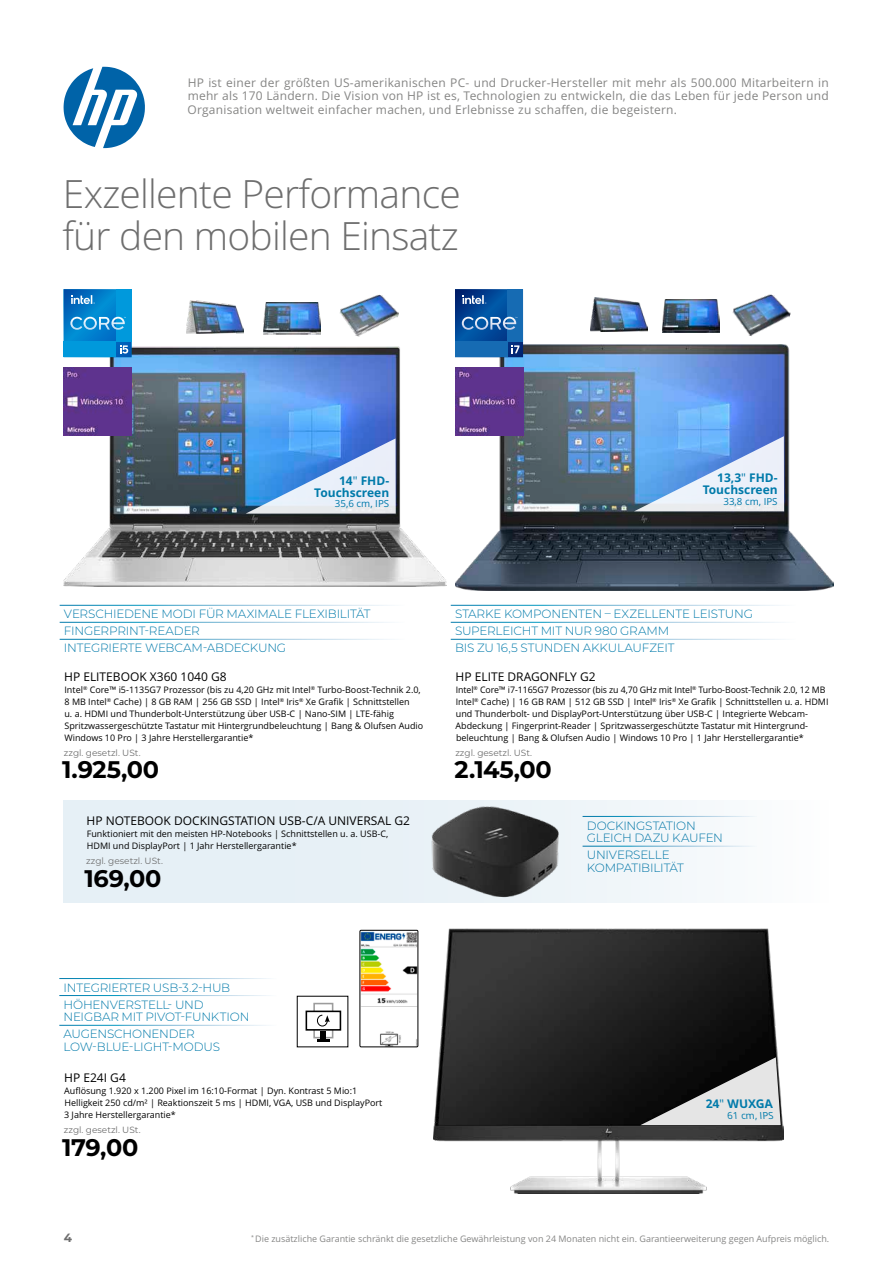
<style>
.page{position:relative;width:893px;height:1263px;background:#fff}
.page>*{position:absolute;margin:0;border:0;box-sizing:border-box;transform-origin:0 0}
.t1{font:300 39px/42px "Open Sans";letter-spacing:-.02em;color:#6e6e6e}
.t2{font:700 24px "Montserrat";letter-spacing:-.01em;color:#000}
.t3{font:300 12px/17px "Montserrat";letter-spacing:-.015em;color:#007aaa}
.t4{font:12px/13.5px "Open Sans";letter-spacing:.02em;color:#868685;text-align:justify}
.t5{font:12px "Open Sans";color:#000}
.t6{font:700 12px/12px "Open Sans";color:#007aaa;text-align:right}
.t7{font:700 12px "Montserrat";color:#6e6e6e}
.t8{font:9.75px "Open Sans";color:#007aaa}
.t9{font:9px/12px "Open Sans";color:#000}
.t10{font:9px "Open Sans";color:#868685}
.t11{font:9px "Montserrat";color:#6e6e6e}
.s1{font-weight:400}
</style>
<div class="page">
<img style="left:64px;top:347px;width:382px;height:239px">
<img style="left:339px;top:294px;width:60px;height:43px">
<img style="left:263px;top:302px;width:58px;height:32px">
<img style="left:186px;top:300px;width:58px;height:33px">
<img style="left:455px;top:345px;width:378px;height:246px">
<img style="left:732px;top:294px;width:59px;height:42px">
<img style="left:663px;top:299px;width:57px;height:33px">
<img style="left:590px;top:297px;width:58px;height:34px">
<svg style="left:64px;top:800px;width:688px;height:102px;fill:#e7f0f6"></svg>
<img style="left:434px;top:928px;width:349px;height:265px">
<img style="left:429px;top:800px;width:131px;height:103px">
<svg style="left:64px;top:67px;width:81px;height:81px"></svg>
<img style="left:64px;top:368px;width:68px;height:68px">
<svg style="left:64px;top:289px;width:68px;height:68px;background:#148ed3"></svg>
<img style="left:455px;top:368px;width:68px;height:68px">
<svg style="left:455px;top:289px;width:68px;height:68px;background:#1c60a7"></svg>
<svg style="left:246px;top:438px;width:150px;height:76px;background:#92bdec"></svg>
<svg style="left:634px;top:436px;width:150px;height:75px;background:#a2c5ef"></svg>
<svg style="left:636px;top:1057px;width:145px;height:68px;background:#767676"></svg>
<img style="left:362px;top:932px;width:54px;height:113px">
<div style="left:360px;top:930px;width:58px;height:117px;border:1px solid #000"></div>
<svg style="left:305px;top:1002px;width:37px;height:40px"></svg>
<hr style="left:583px;top:816px;width:174px;height:1px;background:#fff">
<hr style="left:583px;top:846px;width:174px;height:1px;background:#fff">
<p class="t4" style="left:188px;top:75px;width:643px">HP ist einer der größten US-amerikanischen PC- und Drucker-Hersteller mit mehr als 500.000 Mitarbeitern in mehr als 170 Ländern. Die Vision von HP ist es, Technologien zu entwickeln, die das Leben für jede Person und Organisation weltweit einfacher machen, und Erlebnisse zu schaffen, die begeistern.</p>
<h1 class="t1" style="left:62px;top:172px;width:400px">Exzellente Performance für den mobilen Einsatz</h1>
<h3 class="t6" style="left:314px;top:474px;width:76px">14<span class="s1">"</span> FHD-<br>Touchscreen</h3>
<p class="t8" style="left:335px;top:497px;width:56px">35,6 cm, IPS</p>
<h3 class="t6" style="left:703px;top:472px;width:76px">13,3<span class="s1">"</span> FHD-<br>Touchscreen</h3>
<p class="t8" style="left:723px;top:495px;width:56px">33,8 cm, IPS</p>
<h3 class="t3" style="left:64px;top:605px;width:308px">VERSCHIEDENE MODI FÜR MAXIMALE FLEXIBILITÄT<br>FINGERPRINT-READER<br>INTEGRIERTE WEBCAM-ABDECKUNG</h3>
<h3 class="t5" style="left:64px;top:668px;width:164px">HP ELITEBOOK X360 1040 G8</h3>
<p class="t9" style="left:64px;top:683px;width:360px">Intel<sup>®</sup> Core™ i5-1135G7 Prozessor (bis zu 4,20 GHz mit Intel<sup>®</sup> Turbo-Boost-Technik 2.0, 8 MB Intel<sup>®</sup> Cache) | 8 GB RAM | 256 GB SSD | Intel<sup>®</sup> Iris<sup>®</sup> Xe Grafik | Schnittstellen<br>u. a. HDMI und Thunderbolt-Unterstützung über USB-C | Nano-SIM | LTE-fähig Spritzwassergeschützte Tastatur mit Hintergrundbeleuchtung | Bang &amp; Olufsen Audio Windows 10 Pro | 3 Jahre Herstellergarantie*</p>
<p class="t11" style="left:64px;top:746px;width:78px">zzgl. gesetzl. USt.</p>
<h2 class="t2" style="left:62px;top:753px;width:98px">1.925,00</h2>
<h3 class="t5" style="left:87px;top:812px;width:325px">HP NOTEBOOK DOCKINGSTATION USB-C/A UNIVERSAL G2</h3>
<p class="t9" style="left:87px;top:828px;width:303px">Funktioniert mit den meisten HP-Notebooks | Schnittstellen u. a. USB-C,<br>HDMI und DisplayPort | 1 Jahr Herstellergarantie*</p>
<p class="t11" style="left:86px;top:855px;width:78px">zzgl. gesetzl. USt.</p>
<h2 class="t2" style="left:85px;top:861px;width:78px">169,00</h2>
<h3 class="t3" style="left:455px;top:605px;width:299px">STARKE KOMPONENTEN – EXZELLENTE LEISTUNG<br>SUPERLEICHT MIT NUR 980 GRAMM<br>BIS ZU 16,5 STUNDEN AKKULAUFZEIT</h3>
<h3 class="t5" style="left:456px;top:668px;width:142px">HP ELITE DRAGONFLY G2</h3>
<p class="t9" style="left:456px;top:683px;width:374px">Intel<sup>®</sup> Core™ i7-1165G7 Prozessor (bis zu 4,70 GHz mit Intel<sup>®</sup> Turbo-Boost-Technik 2.0, 12 MB Intel<sup>®</sup> Cache) | 16 GB RAM | 512 GB SSD | Intel<sup>®</sup> Iris<sup>®</sup> Xe Grafik | Schnittstellen u. a. HDMI und Thunderbolt- und DisplayPort-Unterstützung über USB-C | Integrierte Webcam-Abdeckung | Fingerprint-Reader | Spritzwassergeschützte Tastatur mit Hintergrund&shy;beleuchtung | Bang &amp; Olufsen Audio | Windows 10 Pro | 1 Jahr Herstellergarantie*</p>
<p class="t11" style="left:455px;top:746px;width:78px">zzgl. gesetzl. USt.</p>
<h2 class="t2" style="left:454px;top:753px;width:99px">2.145,00</h2>
<h3 class="t3" style="left:587px;top:818px;width:138px;line-height:12.8px">DOCKINGSTATION<br>GLEICH DAZU KAUFEN</h3>
<h3 class="t3" style="left:587px;top:848px;width:99px;line-height:12.8px">UNIVERSELLE<br>KOMPATIBILITÄT</h3>
<h3 class="t3" style="left:64px;top:978px;width:168px">INTEGRIERTER USB-3.2-HUB<br>HÖHENVERSTELL- UND</h3>
<h3 class="t3" style="left:64px;top:1008px;width:187px">NEIGBAR MIT PIVOT-FUNKTION<br>AUGENSCHONENDER</h3>
<h3 class="t3" style="left:64px;top:1038px;width:158px">LOW-BLUE-LIGHT-MODUS</h3>
<h3 class="t5" style="left:64px;top:1069px;width:63px">HP E24I G4</h3>
<p class="t9" style="left:64px;top:1085px;width:320px">Auflösung 1.920 x 1.200 Pixel im 16:10-Format | Dyn. Kontrast 5 Mio:1<br>Helligkeit 250 cd/m² | Reaktionszeit 5 ms | HDMI, VGA, USB und DisplayPort<br>3 Jahre Herstellergarantie*</p>
<p class="t11" style="left:64px;top:1124px;width:78px">zzgl. gesetzl. USt.</p>
<h2 class="t2" style="left:62px;top:1130px;width:78px">179,00</h2>
<h3 class="t6" style="left:706px;top:1097px;width:70px">24<span class="s1">"</span> WUXGA</h3>
<p class="t8" style="left:728px;top:1108px;width:49px">61 cm, IPS</p>
<h3 class="t7" style="left:64px;top:1229px;width:10px">4</h3>
<p class="t10" style="left:251px;top:1232px;width:580px"><sup>*</sup> Die zusätzliche Garantie schränkt die gesetzliche Gewährleistung von 24 Monaten nicht ein. Garantieerweiterung gegen Aufpreis möglich.</p>
</div>
